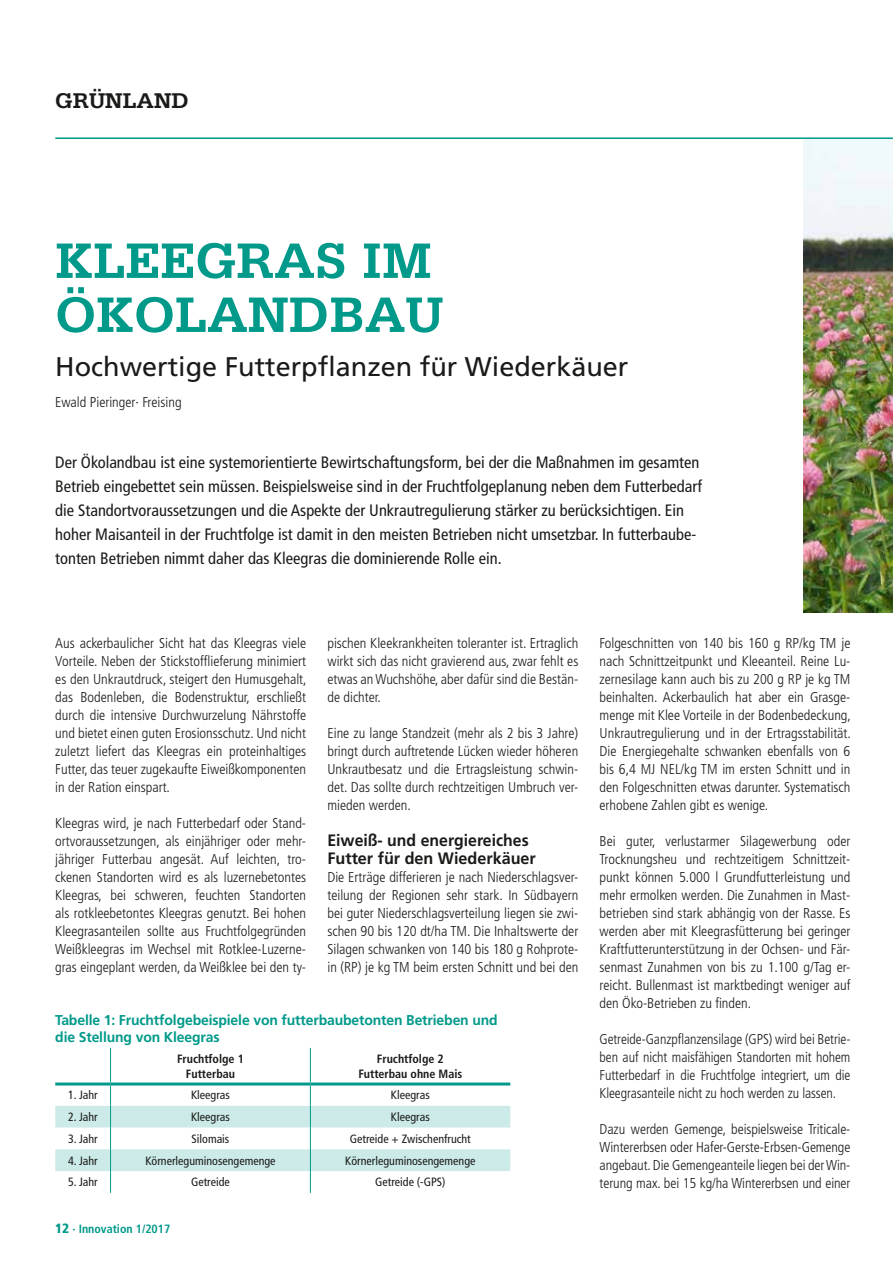
<style>
.page{position:relative;width:893px;height:1263px;background:#fff}
.page>*{position:absolute;margin:0;border:0;box-sizing:border-box;transform-origin:0 0}
.t1{font:700 52.5px/54px "Serifa";color:#00998a}
.t2{font:27px "Frutiger";color:#1a1a18}
.t3{font:700 22.5px "Serifa";color:#1a1a18}
.t4{font:condensed 16.5px/24px "Frutiger";color:#1a1a18}
.t5{font:700 16.5px/18px "Frutiger LT";color:#1a1a18;scale:.96 1}
.t6{font:300 condensed 14.25px/18px "Frutiger LT";color:#1a1a18;text-align:justify}
.t7{font:700 14.25px/17.1px "Frutiger";letter-spacing:-.01em;color:#00998a}
.t8{font:condensed 12px "Frutiger";color:#1a1a18}
.t9{font:condensed 12px "Frutiger LT";color:#1a1a18}
.t10{font:700 condensed 12px/14.4px "Frutiger";color:#1a1a18;text-align:center}
.t11{font:700 condensed 12px "Frutiger";color:#00998a}
.s1{font-weight:900;font-size:13.5px}
</style>
<div class="page">
<hr style="left:110px;top:1048px;width:1px;height:34px;background:#00998a">
<hr style="left:310px;top:1048px;width:1px;height:34px;background:#00998a">
<svg style="left:55px;top:1085px;width:455px;height:108px"></svg>
<hr style="left:55px;top:1082px;width:56px;height:3px;background:#00998a">
<hr style="left:111px;top:1082px;width:199px;height:3px;background:#00998a">
<hr style="left:310px;top:1082px;width:200px;height:3px;background:#00998a">
<img style="left:804px;top:139px;width:89px;height:473px">
<hr style="left:55px;top:137px;width:838px;height:2px;background:#00998a">
<h3 class="t3" style="left:55px;top:87px;width:135px">GRÜNLAND</h3>
<h1 class="t1" style="left:55px;top:233px;width:390px">KLEEGRAS IM<br>ÖKOLANDBAU</h1>
<h2 class="t2" style="left:55px;top:351px;width:575px">Hochwertige Futterpflanzen für Wiederkäuer</h2>
<p class="t6" style="left:55px;top:393px;width:128px">Ewald Pieringer∙ Freising</p>
<p class="t4" style="left:55px;top:450px;width:648px">Der Ökolandbau ist eine systemorientierte Bewirtschaftungsform, bei der die Maßnahmen im gesamten Betrieb eingebettet sein müssen. Beispielsweise sind in der Fruchtfolgeplanung neben dem Futterbedarf die Standortvoraussetzungen und die Aspekte der Unkrautregulierung stärker zu berücksichtigen. Ein hoher Maisanteil in der Fruchtfolge ist damit in den meisten Betrieben nicht umsetzbar. In futterbaube&shy;tonten Betrieben nimmt daher das Kleegras die dominierende Rolle ein.</p>
<p class="t6" style="left:55px;top:634px;width:253px">Aus ackerbaulicher Sicht hat das Kleegras viele Vorteile. Neben der Stickstofflieferung minimiert es den Unkrautdruck, steigert den Humusgehalt, das Bodenleben, die Bodenstruktur, erschließt durch die intensive Durchwurzelung Nährstoffe und bietet einen guten Erosionsschutz. Und nicht zuletzt liefert das Kleegras ein proteinhaltiges Futter, das teuer zugekaufte Eiweißkomponenten in der Ration einspart.</p>
<p class="t6" style="left:55px;top:814px;width:252px">Kleegras wird, je nach Futterbedarf oder Stand&shy;ortvoraussetzungen, als einjähriger oder mehr&shy;jähriger Futterbau angesät. Auf leichten, tro&shy;ckenen Standorten wird es als luzernebetontes Kleegras, bei schweren, feuchten Standorten als rotkleebetontes Kleegras genutzt. Bei hohen Kleegrasanteilen sollte aus Fruchtfolgegründen Weißkleegras im Wechsel mit Rotklee-Luzerne&shy;gras eingeplant werden, da Weißklee bei den ty-</p>
<p class="t6" style="left:327px;top:634px;width:252px">pischen Kleekrankheiten toleranter ist. Ertraglich wirkt sich das nicht gravierend aus, zwar fehlt es etwas an Wuchshöhe, aber dafür sind die Bestän&shy;de dichter.</p>
<p class="t6" style="left:327px;top:724px;width:252px">Eine zu lange Standzeit (mehr als 2 bis 3 Jahre) bringt durch auftretende Lücken wieder höheren Unkrautbesatz und die Ertragsleistung schwin&shy;det. Das sollte durch rechtzeitigen Umbruch ver&shy;mieden werden.</p>
<p class="t5" style="left:327px;top:831px;width:219px">Eiweiß- und energiereiches<br>Futter für den Wiederkäuer</p>
<p class="t6" style="left:327px;top:868px;width:252px">Die Erträge differieren je nach Niederschlagsver&shy;teilung der Regionen sehr stark. In Südbayern bei guter Niederschlagsverteilung liegen sie zwi&shy;schen 90 bis 120 dt/ha TM. Die Inhaltswerte der Silagen schwanken von 140 bis 180 g Rohprote&shy;in (RP) je kg TM beim ersten Schnitt und bei den</p>
<p class="t7" style="left:55px;top:1011px;width:444px">Tabelle 1: Fruchtfolgebeispiele von futterbaubetonten Betrieben und die Stellung von Kleegras</p>
<p class="t10" style="left:177px;top:1052px;width:68px">Fruchtfolge 1<br>Futterbau</p>
<p class="t10" style="left:358px;top:1052px;width:106px">Fruchtfolge 2<br>Futterbau ohne Mais</p>
<p class="t8" style="left:68px;top:1088px;width:31px">1. Jahr</p>
<p class="t8" style="left:191px;top:1088px;width:40px">Kleegras</p>
<p class="t8" style="left:391px;top:1088px;width:40px">Kleegras</p>
<p class="t8" style="left:68px;top:1110px;width:31px">2. Jahr</p>
<p class="t8" style="left:191px;top:1110px;width:40px">Kleegras</p>
<p class="t9" style="left:391px;top:1110px;width:40px">Kleegras</p>
<p class="t8" style="left:68px;top:1132px;width:31px">3. Jahr</p>
<p class="t8" style="left:192px;top:1132px;width:39px">Silomais</p>
<p class="t9" style="left:350px;top:1132px;width:122px">Getreide + Zwischenfrucht</p>
<p class="t8" style="left:68px;top:1153px;width:31px">4. Jahr</p>
<p class="t8" style="left:145px;top:1153px;width:132px">Körnerleguminosengemenge</p>
<p class="t9" style="left:345px;top:1153px;width:132px">Körnerleguminosengemenge</p>
<p class="t8" style="left:68px;top:1175px;width:31px">5. Jahr</p>
<p class="t8" style="left:191px;top:1175px;width:40px">Getreide</p>
<p class="t9" style="left:375px;top:1175px;width:72px">Getreide (-GPS)</p>
<p class="t11" style="left:55px;top:1222px;width:117px"><span class="s1">12</span> · Innovation 1/2017</p>
<p class="t6" style="left:600px;top:634px;width:253px">Folgeschnitten von 140 bis 160 g RP/kg TM je nach Schnittzeitpunkt und Kleeanteil. Reine Lu&shy;zernesilage kann auch bis zu 200 g RP je kg TM beinhalten. Ackerbaulich hat aber ein Grasge&shy;menge mit Klee Vorteile in der Bodenbedeckung, Unkrautregulierung und in der Ertragsstabilität.<br>Die Energiegehalte schwanken ebenfalls von 6 bis 6,4 MJ NEL/kg TM im ersten Schnitt und in den Folgeschnitten etwas darunter. Systematisch erhobene Zahlen gibt es wenige.</p>
<p class="t6" style="left:600px;top:832px;width:252px">Bei guter, verlustarmer Silagewerbung oder Trocknungsheu und rechtzeitigem Schnittzeit&shy;punkt können 5.000 l Grundfutterleistung und mehr ermolken werden. Die Zunahmen in Mast&shy;betrieben sind stark abhängig von der Rasse. Es werden aber mit Kleegrasfütterung bei geringer Kraftfutterunterstützung in der Ochsen- und Fär&shy;senmast Zunahmen von bis zu 1.100 g/Tag er&shy;reicht. Bullenmast ist marktbedingt weniger auf den Öko-Betrieben zu finden.</p>
<p class="t6" style="left:600px;top:1030px;width:252px">Getreide-Ganzpflanzensilage (GPS) wird bei Betrie&shy;ben auf nicht maisfähigen Standorten mit hohem Futterbedarf in die Fruchtfolge integriert, um die Kleegrasanteile nicht zu hoch werden zu lassen.</p>
<p class="t6" style="left:600px;top:1120px;width:252px">Dazu werden Gemenge, beispielsweise Triticale-Wintererbsen oder Hafer-Gerste-Erbsen-Gemenge angebaut. Die Gemengeanteile liegen bei der Win&shy;terung max. bei 15 kg/ha Wintererbsen und einer</p>
</div>
